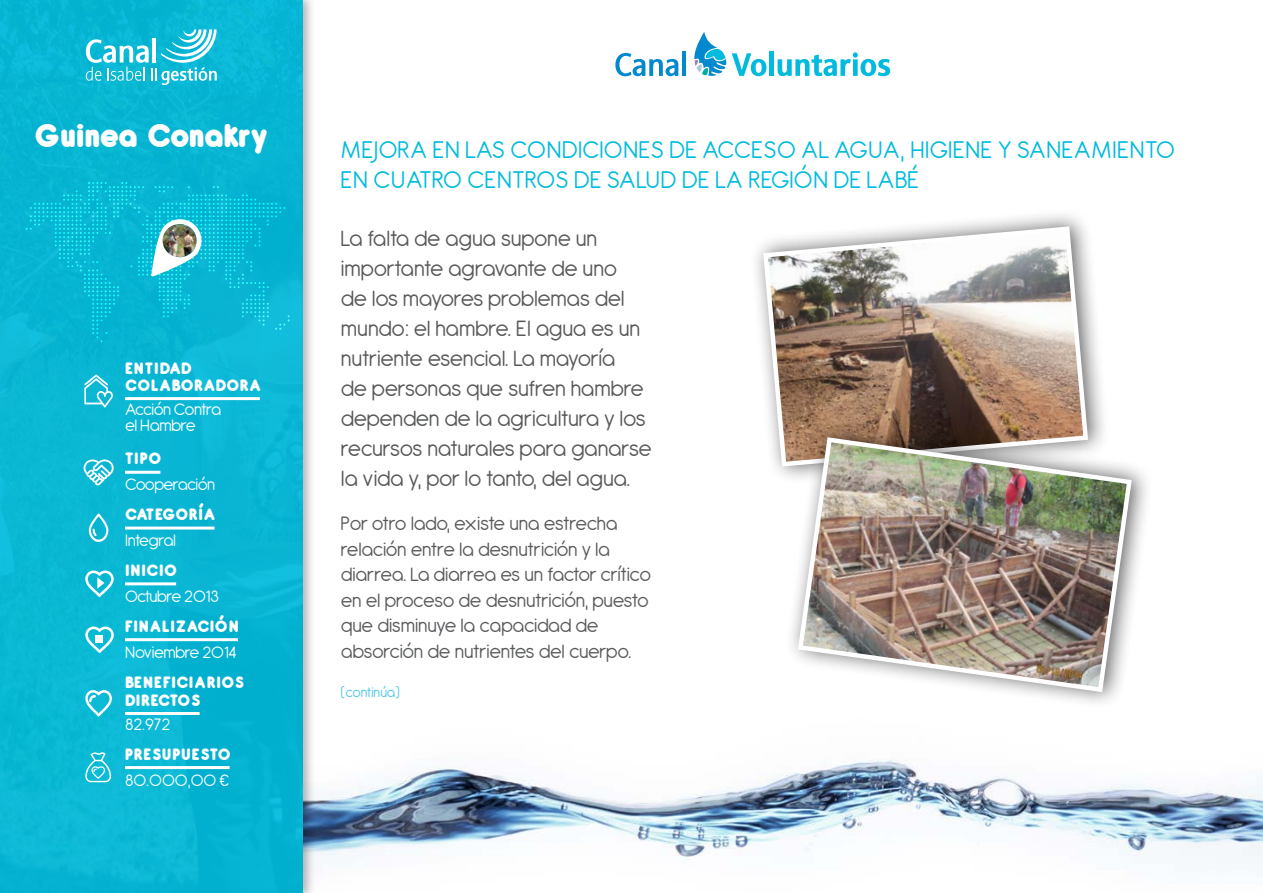
<style>
.page{position:relative;width:1263px;height:893px;background:#fff}
.page>*{position:absolute;margin:0;border:0;box-sizing:border-box;transform-origin:0 0}
.t1{font:800 36px "Antipasto";letter-spacing:-.045em;color:#fff}
.t2{font:26.25px/30px "Antipasto";letter-spacing:.03em;color:#0bd}
.t3{font:24px/30px "Antipasto";letter-spacing:-.02em;color:#58595b}
.t4{font:21px/25.5px "Antipasto";letter-spacing:-.02em;color:#58595b}
.t5{font:800 18px/16.5px "Antipasto";letter-spacing:.05em;color:#fff}
.t6{font:18px/16.5px "Antipasto";color:#fff}
.t7{font:15px "Antipasto";color:#4ec6e3}
</style>
<div class="page">
<img style="left:316px;top:759px;width:947px;height:104px">
<div style="left:0;top:0;width:316px;height:893px;background:#000;opacity:.3"></div>
<div style="left:0;top:0;width:303px;height:893px;background:#09b6d3"></div>
<svg style="left:26px;top:182px;width:264px;height:160px"></svg>
<img style="left:163px;top:224px;width:33px;height:33px;border-radius:17px">
<svg style="left:86px;top:29px;width:131px;height:56px"></svg>
<svg style="left:615px;top:53px;width:63px;height:23px"></svg>
<hr style="left:682px;top:52px;width:4px;height:24px;background:#0089cf">
<div style="left:769px;top:52px;width:5px;height:24px;background:#0bd"></div>
<svg style="left:777px;top:52px;width:113px;height:24px"></svg>
<svg style="left:694px;top:32px;width:72px;height:45px"></svg>
<div style="left:750px;top:209px;width:360px;height:275px;background:#000;opacity:.6"></div>
<img style="left:761px;top:224px;width:329px;height:245px">
<div style="left:784px;top:419px;width:369px;height:291px;background:#000;opacity:.6"></div>
<img style="left:795px;top:435px;width:339px;height:260px">
<svg style="left:84px;top:374px;width:29px;height:34px"></svg>
<hr style="left:125px;top:397px;width:135px;height:3px;background:#fff">
<svg style="left:84px;top:459px;width:30px;height:26px"></svg>
<hr style="left:125px;top:471px;width:35px;height:3px;background:#fff">
<svg style="left:89px;top:513px;width:19px;height:29px"></svg>
<hr style="left:125px;top:527px;width:89px;height:3px;background:#fff">
<svg style="left:85px;top:570px;width:29px;height:27px"></svg>
<hr style="left:125px;top:582px;width:51px;height:3px;background:#fff">
<svg style="left:85px;top:627px;width:29px;height:26px"></svg>
<hr style="left:125px;top:638px;width:113px;height:3px;background:#fff">
<svg style="left:85px;top:752px;width:26px;height:30px"></svg>
<hr style="left:125px;top:766px;width:105px;height:3px;background:#fff">
<svg style="left:85px;top:690px;width:27px;height:26px"></svg>
<hr style="left:125px;top:712px;width:75px;height:3px;background:#fff">
<h1 class="t1" style="left:34px;top:112px;width:235px">GUINEA CONAKRY</h1>
<p class="t5" style="left:125px;top:360px;width:137px">ENTIDAD<br>COLABORADORA</p>
<p class="t6" style="left:125px;top:401px;width:98px">Acción Contra el Hambre</p>
<p class="t5" style="left:125px;top:450px;width:38px">TIPO</p>
<p class="t6" style="left:125px;top:477px;width:92px">Cooperación</p>
<p class="t5" style="left:125px;top:506px;width:92px">CATEGORÍA</p>
<p class="t6" style="left:125px;top:533px;width:53px">Integral</p>
<p class="t5" style="left:125px;top:562px;width:54px">INICIO</p>
<p class="t6" style="left:125px;top:588px;width:95px">Octubre 2013</p>
<p class="t5" style="left:125px;top:618px;width:115px">FINALIZACIÓN</p>
<p class="t6" style="left:125px;top:644px;width:113px">Noviembre 2014</p>
<p class="t5" style="left:125px;top:673px;width:121px;line-height:18px">BENEFICIARIOS<br>DIRECTOS</p>
<p class="t6" style="left:125px;top:716px;width:47px">82.972</p>
<p class="t5" style="left:125px;top:746px;width:107px">PRESUPUESTO</p>
<p class="t6" style="left:125px;top:772px;width:106px">80.000,00 €</p>
<p class="t2" style="left:341px;top:135px;width:836px">Mejora en las condiciones de acceso al agua, higiene y saneamiento en Cuatro centros de salud de la región de Labé</p>
<p class="t3" style="left:341px;top:224px;width:313px">La falta de agua supone un importante agravante de uno<br>de los mayores problemas del mundo: el hambre. El agua es un nutriente esencial. La mayoría<br>de personas que sufren hambre dependen de la agricultura y los recursos naturales para ganarse la vida y, por lo tanto, del agua.</p>
<p class="t4" style="left:341px;top:511px;width:312px">Por otro lado, existe una estrecha relación entre la desnutrición y la diarrea. La diarrea es un factor crítico en el proceso de desnutrición, puesto que disminuye la capacidad de absorción de nutrientes del cuerpo.</p>
<p class="t7" style="left:341px;top:683px;width:60px">(continúa)</p>
</div>
